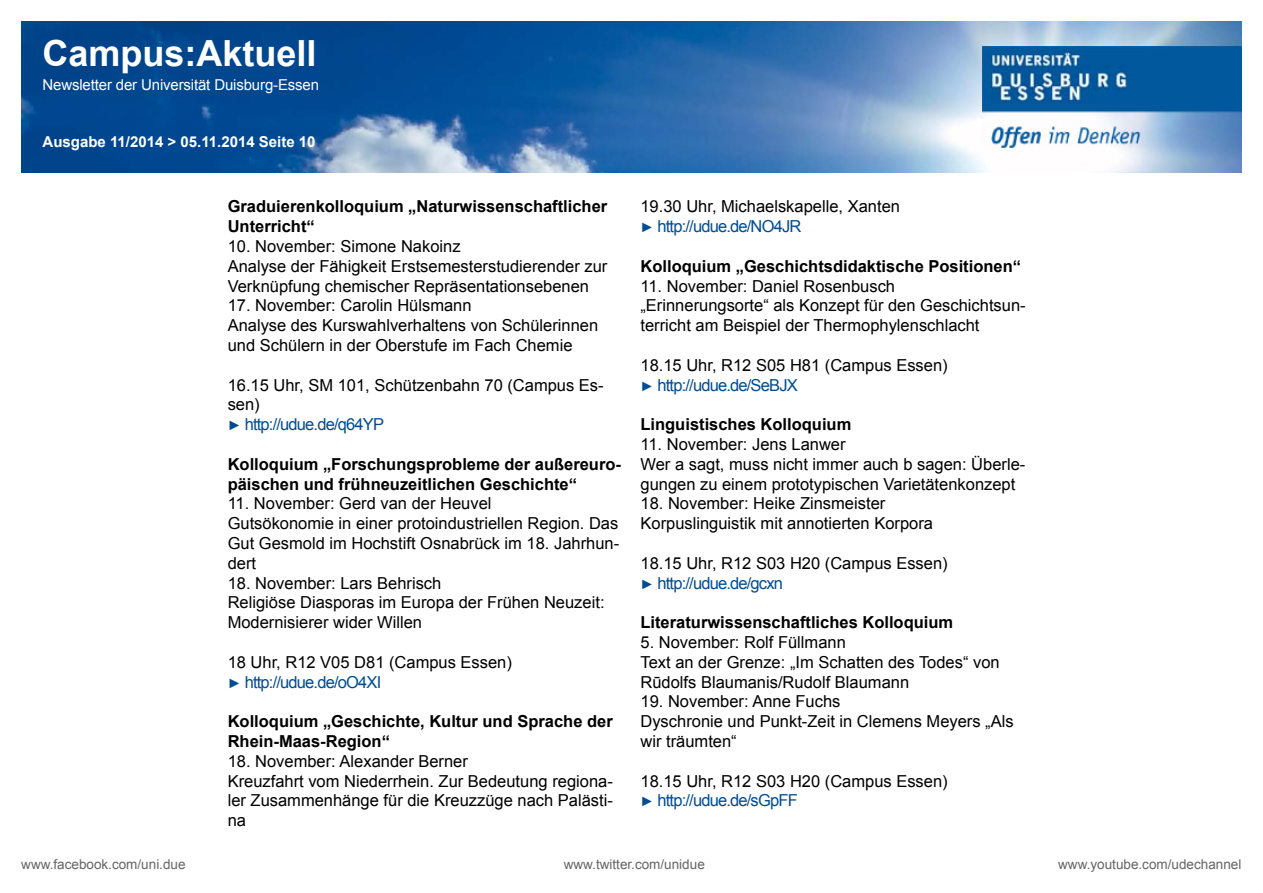
<style>
.page{position:relative;width:1263px;height:893px;background:#fff}
.page>*{position:absolute;margin:0;border:0;box-sizing:border-box;transform-origin:0 0}
.t1{font:700 36px "Arial";color:#fff}
.t2{font:16.5px/19.8px "Arial";color:#000}
.t3{font:700 16.5px/19.8px "Arial";color:#000}
.t4{font:15px "Arial";letter-spacing:-.01em;color:#fff}
.t5{font:700 15px "Arial";color:#fff}
.t6{font:13.5px "Arial";color:#646567}
.s1{font-size:13.5px;color:#004c93}
.s2{color:#004c93}
</style>
<div class="page">
<img style="left:21px;top:21px;width:1221px;height:152px">
<img style="left:982px;top:47px;width:260px;height:100px">
<h1 class="t1" style="left:43px;top:29px;width:276px">Campus:Aktuell</h1>
<p class="t4" style="left:43px;top:74px;width:278px">Newsletter der Universität Duisburg-Essen</p>
<p class="t5" style="left:43px;top:132px;width:275px">Ausgabe 11/2014 &gt; 05.11.2014 Seite 10</p>
<p class="t3" style="left:228px;top:197px;width:381px">Graduierenkolloquium „Naturwissenschaftlicher<br>Unterricht“</p>
<p class="t2" style="left:228px;top:236px;width:381px">10. November: Simone Nakoinz<br>Analyse der Fähigkeit Erstsemesterstudierender zur<br>Verknüpfung chemischer Repräsentationsebenen</p>
<p class="t2" style="left:228px;top:296px;width:372px">17. November: Carolin Hülsmann<br>Analyse des Kurswahlverhaltens von Schülerinnen und Schülern in der Oberstufe im Fach Chemie</p>
<p class="t2" style="left:228px;top:375px;width:378px">16.15 Uhr, SM 101, Schützenbahn 70 (Campus Es&shy;sen)<br><span class="s1">►</span> <span class="s2">http://udue.de/q64YP</span></p>
<p class="t3" style="left:228px;top:455px;width:395px">Kolloquium „Forschungsprobleme der außereuro&shy;päischen und frühneuzeitlichen Geschichte“</p>
<p class="t2" style="left:228px;top:494px;width:393px">11. November: Gerd van der Heuvel<br>Gutsökonomie in einer protoindustriellen Region. Das Gut Gesmold im Hochstift Osnabrück im 18. Jahrhun&shy;dert</p>
<p class="t2" style="left:228px;top:573px;width:378px">18. November: Lars Behrisch<br>Religiöse Diasporas im Europa der Frühen Neuzeit:<br>Modernisierer wider Willen</p>
<p class="t2" style="left:228px;top:652px;width:286px">18 Uhr, R12 V05 D81 (Campus Essen) <span class="s1">►</span> <span class="s2">http://udue.de/oO4XI</span></p>
<p class="t3" style="left:228px;top:712px;width:387px">Kolloquium „Geschichte, Kultur und Sprache der<br>Rhein-Maas-Region“</p>
<p class="t2" style="left:228px;top:751px;width:387px">18. November: Alexander Berner<br>Kreuzfahrt vom Niederrhein. Zur Bedeutung regiona&shy;ler Zusammenhänge für die Kreuzzüge nach Palästi&shy;na</p>
<p class="t2" style="left:640px;top:197px;width:261px">19.30 Uhr, Michaelskapelle, Xanten <span class="s1">►</span> <span class="s2">http://udue.de/NO4JR</span></p>
<p class="t3" style="left:640px;top:257px;width:382px">Kolloquium „Geschichtsdidaktische Positionen“</p>
<p class="t2" style="left:640px;top:276px;width:387px">11. November: Daniel Rosenbusch „Erinnerungsorte“ als Konzept für den Geschichtsun&shy;terricht am Beispiel der Thermophylenschlacht</p>
<p class="t2" style="left:640px;top:355px;width:309px">18.15 Uhr, R12 S05 H81 (Campus Essen) <span class="s1">►</span> <span class="s2">http://udue.de/SeBJX</span></p>
<p class="t3" style="left:640px;top:415px;width:212px">Linguistisches Kolloquium</p>
<p class="t2" style="left:640px;top:434px;width:386px">11. November: Jens Lanwer<br>Wer a sagt, muss nicht immer auch b sagen: Überle&shy;gungen zu einem prototypischen Varietätenkonzept</p>
<p class="t2" style="left:640px;top:494px;width:294px">18. November: Heike Zinsmeister<br>Korpuslinguistik mit annotierten Korpora</p>
<p class="t2" style="left:640px;top:553px;width:309px">18.15 Uhr, R12 S03 H20 (Campus Essen) <span class="s1">►</span> <span class="s2">http://udue.de/gcxn</span></p>
<p class="t3" style="left:640px;top:613px;width:314px">Literaturwissenschaftliches Kolloquium</p>
<p class="t2" style="left:640px;top:632px;width:361px">5. November: Rolf Füllmann<br>Text an der Grenze: „Im Schatten des Todes“ von<br>Rūdolfs Blaumanis/Rudolf Blaumann</p>
<p class="t2" style="left:640px;top:692px;width:375px">19. November: Anne Fuchs<br>Dyschronie und Punkt-Zeit in Clemens Meyers „Als wir träumten“</p>
<p class="t2" style="left:640px;top:771px;width:309px">18.15 Uhr, R12 S03 H20 (Campus Essen) <span class="s1">►</span> <span class="s2">http://udue.de/sGpFF</span></p>
<p class="t6" style="left:21px;top:855px;width:166px">www.facebook.com/uni.due</p>
<p class="t6" style="left:564px;top:855px;width:143px">www.twitter.com/unidue</p>
<p class="t6" style="left:1058px;top:855px;width:185px">www.youtube.com/udechannel</p>
</div>
